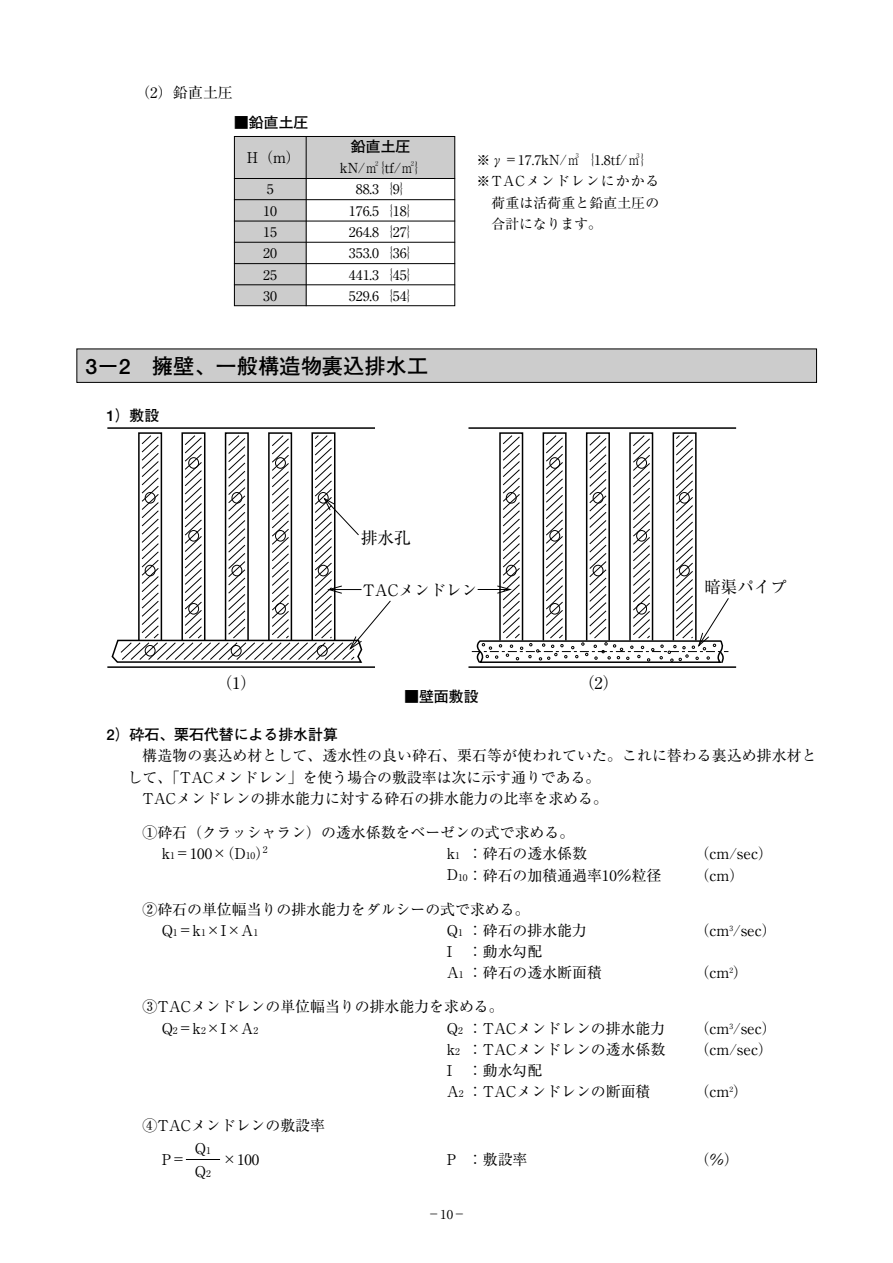
<style>
.page{position:relative;width:893px;height:1263px;background:#fff}
.page>*{position:absolute;margin:0;border:0;box-sizing:border-box;transform-origin:0 0}
.t1{font:700 21.3px "Futo Go B101";color:#000}
.t2{font:16.5px "Ryumin";color:#000}
.t3{font:15.75px "Ryumin";color:#000}
.t4{font:14.85px/21.3px "Ryumin";color:#000}
.t5{font:700 14.85px "Futo Go B101";color:#000}
.t6{font:13.8px/21.3px "Ryumin";color:#000}
.t7{font:13.8px "Ryumin";letter-spacing:.08em;color:#000}
.t8{font:12.75px "Ryumin";color:#000}
.s1{color:#fff}
.s2{font-size:9.6px}
</style>
<div class="page">
<div style="left:234px;top:136px;width:72px;height:43px;background:#ccc"></div>
<div style="left:234px;top:179px;width:72px;height:127px;background:#ccc"></div>
<div style="left:306px;top:136px;width:149px;height:43px;background:#ccc"></div>
<hr style="left:234px;top:178px;width:221px;height:1px;background:#000">
<hr style="left:306px;top:136px;width:1px;height:170px;background:#000">
<hr style="left:234px;top:199px;width:221px;height:1px;background:#000">
<hr style="left:234px;top:221px;width:221px;height:1px;background:#000">
<hr style="left:234px;top:242px;width:221px;height:1px;background:#000">
<hr style="left:234px;top:263px;width:221px;height:1px;background:#000">
<hr style="left:234px;top:285px;width:221px;height:1px;background:#000">
<div style="left:234px;top:136px;width:221px;height:170px;border:1px solid #000"></div>
<hr style="left:186px;top:1159px;width:34px;height:1px;background:#000">
<div style="left:77px;top:349px;width:739px;height:33px;background:#ccc"></div>
<div style="left:77px;top:349px;width:739px;height:34px;border:1px solid #000"></div>
<hr style="left:107px;top:427px;width:268px;height:2px;background:#000">
<hr style="left:107px;top:666px;width:268px;height:2px;background:#000">
<hr style="left:468px;top:427px;width:268px;height:2px;background:#000">
<hr style="left:468px;top:666px;width:268px;height:2px;background:#000">
<svg style="left:111px;top:435px;width:280px;height:228px"></svg>
<svg style="left:472px;top:435px;width:257px;height:228px"></svg>
<p class="t4" style="left:135px;top:84px;width:100px">（2）鉛直土圧</p>
<p class="t5" style="left:234px;top:117px;width:76px">■鉛直土圧</p>
<p class="t4" style="left:247px;top:149px;width:55px">H（m）</p>
<p class="t6" style="left:263px;top:180px;width:15px">5<br>10<br>15<br>20<br>25<br>30</p>
<p class="t5" style="left:351px;top:141px;width:61px">鉛直土圧</p>
<p class="t6" style="left:340px;top:159px;width:90px;text-align:center">kN/ ｛tf/ ｝<br><span class="s1">0</span>88.3｛9｝<br>176.5｛18｝<br>264.8｛27｝<br>353.0｛36｝<br>441.3｛45｝<br>529.6｛54｝</p>
<h1 class="t1" style="left:86px;top:358px;width:344px">3－2 擁壁、一般構造物裏込排水工</h1>
<p class="t5" style="left:106px;top:410px;width:54px">1）敷設</p>
<p class="t6" style="left:476px;top:151px;width:180px">※γ＝17.7kN/ ｛1.8tf/ ｝</p>
<p class="t7" style="left:476px;top:177px;width:184px">※TACメンドレンにかかる</p>
<p class="t6" style="left:491px;top:194px;width:169px">荷重は活荷重と鉛直土圧の</p>
<p class="t6" style="left:491px;top:215px;width:112px">合計になります。</p>
<p class="t2" style="left:361px;top:532px;width:51px">排水孔</p>
<p class="t3" style="left:363px;top:584px;width:116px">TACメンドレン</p>
<p class="t2" style="left:216px;top:677px;width:43px">（1）</p>
<p class="t2" style="left:578px;top:677px;width:43px">（2）</p>
<p class="t5" style="left:404px;top:691px;width:76px">■壁面敷設</p>
<p class="t2" style="left:704px;top:582px;width:84px">暗渠パイプ</p>
<p class="t5" style="left:106px;top:729px;width:233px">2）砕石、栗石代替による排水計算</p>
<p class="t4" style="left:142px;top:747px;width:675px">構造物の裏込め材として、透水性の良い砕石、栗石等が使われていた。これに替わる裏込め排水材と</p>
<p class="t4" style="left:128px;top:768px;width:474px">して、「TACメンドレン」を使う場合の敷設率は次に示す通りである。</p>
<p class="t4" style="left:142px;top:790px;width:467px">TACメンドレンの排水能力に対する砕石の排水能力の比率を求める。</p>
<p class="t4" style="left:162px;top:824px;width:414px;text-indent:-19px">①砕石（クラッシャラン）の透水係数をベーゼンの式で求める。k<span class="s2">1</span>＝100×（D<span class="s2">10</span>）<sup>2</sup></p>
<p class="t4" style="left:446px;top:845px;width:142px">k<span class="s2">1</span> ：砕石の透水係数</p>
<p class="t4" style="left:694px;top:845px;width:80px">（cm/sec）</p>
<p class="t4" style="left:446px;top:866px;width:216px">D<span class="s2">10</span>：砕石の加積通過率10％粒径</p>
<p class="t4" style="left:694px;top:866px;width:51px">（cm）</p>
<p class="t4" style="left:162px;top:900px;width:369px;text-indent:-19px">②砕石の単位幅当りの排水能力をダルシーの式で求める。<br>Q<span class="s2">1</span>＝k<span class="s2">1</span>×I×A<span class="s2">1</span></p>
<p class="t4" style="left:446px;top:922px;width:142px">Q<span class="s2">1</span> ：砕石の排水能力</p>
<p class="t4" style="left:694px;top:922px;width:84px">（cm<sup>3</sup>/sec）</p>
<p class="t4" style="left:446px;top:943px;width:157px">I ：動水勾配<br>A<span class="s2">1</span> ：砕石の透水断面積</p>
<p class="t4" style="left:694px;top:964px;width:55px">（cm<sup>2</sup>）</p>
<p class="t4" style="left:162px;top:998px;width:343px;text-indent:-19px">③TACメンドレンの単位幅当りの排水能力を求める。<br>Q<span class="s2">2</span>＝k<span class="s2">2</span>×I×A<span class="s2">2</span></p>
<p class="t4" style="left:446px;top:1019px;width:220px">Q<span class="s2">2</span> ：TACメンドレンの排水能力</p>
<p class="t4" style="left:694px;top:1019px;width:84px">（cm<sup>3</sup>/sec）</p>
<p class="t4" style="left:446px;top:1041px;width:220px">k<span class="s2">2</span> ：TACメンドレンの透水係数</p>
<p class="t4" style="left:694px;top:1041px;width:80px">（cm/sec）</p>
<p class="t4" style="left:446px;top:1062px;width:205px">I ：動水勾配<br>A<span class="s2">2</span> ：TACメンドレンの断面積</p>
<p class="t4" style="left:694px;top:1083px;width:55px">（cm<sup>2</sup>）</p>
<p class="t4" style="left:142px;top:1117px;width:184px">④TACメンドレンの敷設率</p>
<p class="t4" style="left:162px;top:1151px;width:26px">P＝</p>
<p class="t4" style="left:222px;top:1151px;width:39px">×100</p>
<p class="t4" style="left:446px;top:1151px;width:82px">P ：敷設率</p>
<p class="t4" style="left:694px;top:1151px;width:46px">（％）</p>
<p class="t4" style="left:195px;top:1138px;width:18px;line-height:23.4px">Q<span class="s2">1<br></span>Q<span class="s2">2</span></p>
<p class="t8" style="left:427px;top:1210px;width:40px">－10－</p>
</div>
